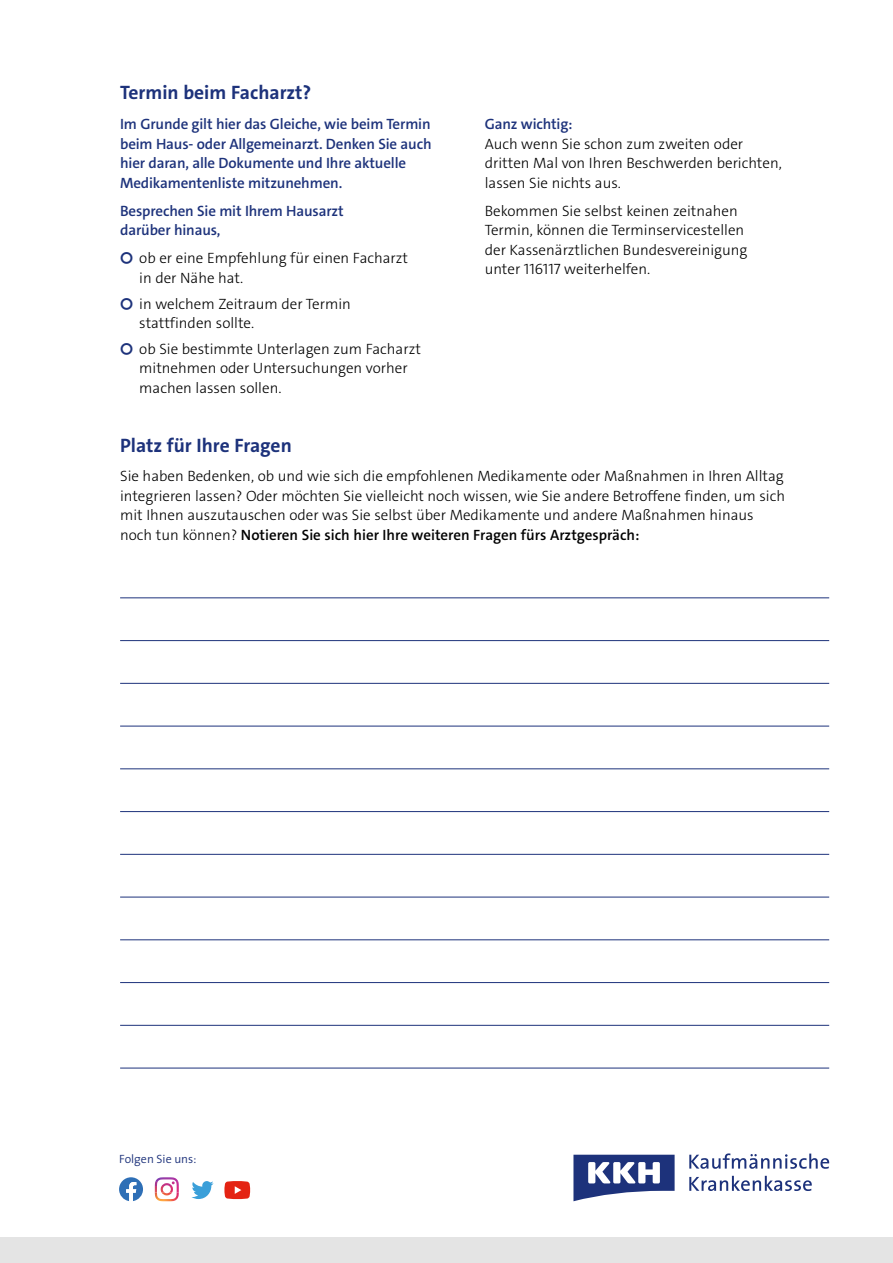
<style>
.page{position:relative;width:893px;height:1263px;background:#fff}
.page>*{position:absolute;margin:0;border:0;box-sizing:border-box;transform-origin:0 0}
.t1{font:700 19.5px "The Sans C4 s";color:#1d327b}
.t2{font:300 15px/19.5px "The Sans C4 s";color:#000}
.t3{font:600 15px/19.5px "The Sans C4 s";letter-spacing:-.01em;color:#1d327b}
.t4{font:300 12px "The Sans";color:#1d327b}
.s1{font-weight:700;color:#1d327b}
.s2{font-weight:600}
</style>
<div class="page">
<hr style="left:120px;top:640px;width:709px;height:1px;background:#1d327b">
<hr style="left:120px;top:597px;width:709px;height:1px;background:#1d327b">
<hr style="left:120px;top:683px;width:709px;height:1px;background:#1d327b">
<hr style="left:120px;top:726px;width:709px;height:1px;background:#1d327b">
<hr style="left:120px;top:768px;width:709px;height:1px;background:#1d327b">
<hr style="left:120px;top:811px;width:709px;height:1px;background:#1d327b">
<hr style="left:120px;top:854px;width:709px;height:1px;background:#1d327b">
<hr style="left:120px;top:897px;width:709px;height:1px;background:#1d327b">
<hr style="left:120px;top:939px;width:709px;height:1px;background:#1d327b">
<hr style="left:120px;top:982px;width:709px;height:1px;background:#1d327b">
<hr style="left:120px;top:1025px;width:709px;height:1px;background:#1d327b">
<hr style="left:120px;top:1068px;width:709px;height:1px;background:#1d327b">
<div style="left:0;top:1237px;width:893px;height:26px;background:#e4e4e4"></div>
<svg style="left:689px;top:1153px;width:140px;height:16px"></svg>
<svg style="left:689px;top:1176px;width:123px;height:15px"></svg>
<svg style="left:573px;top:1155px;width:102px;height:46px"></svg>
<img style="left:155px;top:1192px;width:24px;height:9px">
<img style="left:155px;top:1177px;width:24px;height:9px">
<svg style="left:169px;top:1186px;width:10px;height:6px"></svg>
<svg style="left:191px;top:1181px;width:23px;height:18px"></svg>
<svg style="left:224px;top:1181px;width:26px;height:18px"></svg>
<svg style="left:119px;top:1177px;width:24px;height:24px"></svg>
<h1 class="t1" style="left:120px;top:80px;width:193px">Termin beim Facharzt?</h1>
<p class="t3" style="left:120px;top:114px;width:313px">Im Grunde gilt hier das Gleiche, wie beim Termin beim Haus- oder Allgemeinarzt. Denken Sie auch hier daran, alle Dokumente und Ihre aktuelle Medikamentenliste mitzunehmen.</p>
<p class="t3" style="left:120px;top:201px;width:225px">Besprechen Sie mit Ihrem Hausarzt darüber hinaus,</p>
<p class="t2" style="left:139px;top:248px;width:270px;text-indent:-19px"><span class="s1">☐</span> ob er eine Empfehlung für einen Facharzt in der Nähe hat.</p>
<p class="t2" style="left:139px;top:294px;width:213px;text-indent:-19px"><span class="s1">☐</span> in welchem Zeitraum der Termin stattfinden sollte.</p>
<p class="t2" style="left:139px;top:339px;width:283px;text-indent:-19px"><span class="s1">☐</span> ob Sie bestimmte Unterlagen zum Facharzt mitnehmen oder Untersuchungen vorher machen lassen sollen.</p>
<h1 class="t1" style="left:120px;top:433px;width:173px">Platz für Ihre Fragen</h1>
<p class="t3" style="left:485px;top:114px;width:89px">Ganz wichtig:</p>
<p class="t2" style="left:485px;top:134px;width:299px">Auch wenn Sie schon zum zweiten oder dritten Mal von Ihren Beschwerden berichten, lassen Sie nichts aus.</p>
<p class="t2" style="left:485px;top:201px;width:264px">Bekommen Sie selbst keinen zeitnahen Termin, können die Terminservicestellen der Kassenärztlichen Bundesvereinigung unter 116117 weiterhelfen.</p>
<p class="t2" style="left:120px;top:467px;width:666px">Sie haben Bedenken, ob und wie sich die empfohlenen Medikamente oder Maßnahmen in Ihren Alltag integrieren lassen? Oder möchten Sie vielleicht noch wissen, wie Sie andere Betroffene finden, um sich mit Ihnen auszutauschen oder was Sie selbst über Medikamente und andere Maßnahmen hinaus noch tun können? <span class="s2">Notieren Sie sich hier Ihre weiteren Fragen fürs Arztgespräch:</span></p>
<p class="t4" style="left:119px;top:1149px;width:79px">Folgen Sie uns:</p>
</div>
